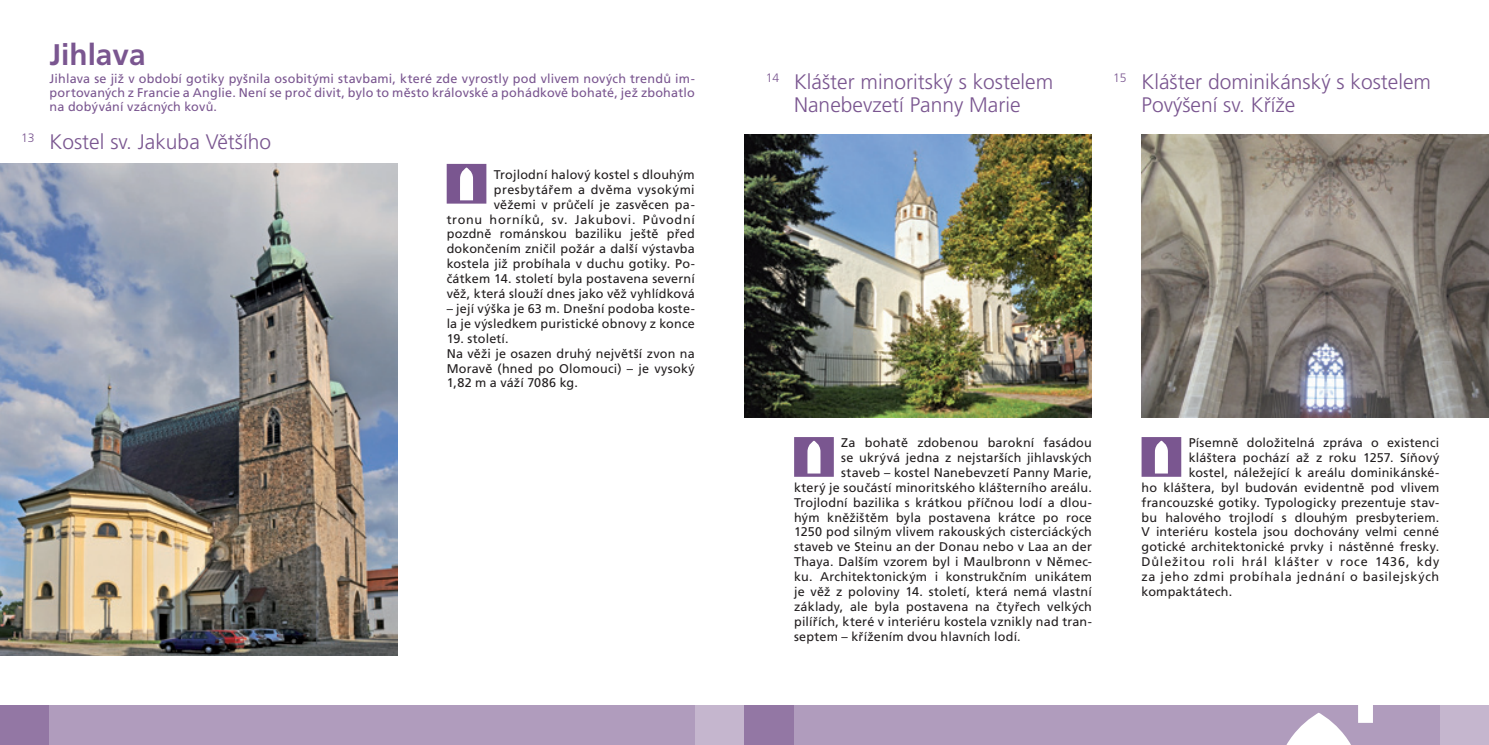
<style>
.page{position:relative;width:1489px;height:745px;background:#fff}
.page>*{position:absolute;margin:0;border:0;box-sizing:border-box;transform-origin:0 0}
.t1{font:700 29.75px "Frutiger CE";color:#7a5690}
.t2{font:300 21px/22.8px "Frutiger CE";color:#7a5690}
.Text{font:12.6px/14.9px "Frutiger CE";letter-spacing:.015em;color:#231f20;text-align:right}
.Text-2{font:12.6px/14px "Frutiger CE";letter-spacing:.015em;color:#7a5690;text-align:justify}
.Text-3{font:12.6px "Frutiger CE";letter-spacing:.055em;color:#231f20}
.Text-4{font:12.6px "Frutiger CE";letter-spacing:.065em;color:#231f20}
.t3{font:300 12.25px "Frutiger CE";color:#7a5690}
</style>
<div class="page">
<div style="left:1439px;top:704px;width:49px;height:40px;background:#c5b6ce"></div>
<div style="left:694px;top:704px;width:50px;height:40px;background:#c5b6ce"></div>
<div style="left:744px;top:704px;width:50px;height:40px;background:#9377a4"></div>
<div style="left:0;top:704px;width:50px;height:40px;background:#9377a4"></div>
<div style="left:794px;top:704px;width:645px;height:40px;background:#b09cbd"></div>
<div style="left:50px;top:704px;width:644px;height:40px;background:#b09cbd"></div>
<svg style="left:1275px;top:704px;width:97px;height:40px"></svg>
<svg style="left:446px;top:164px;width:40px;height:39px"></svg>
<img style="left:0;top:164px;width:397px;height:491px">
<img style="left:744px;top:134px;width:347px;height:283px">
<img style="left:1141px;top:134px;width:347px;height:283px">
<svg style="left:794px;top:437px;width:39px;height:39px"></svg>
<svg style="left:1141px;top:437px;width:40px;height:39px"></svg>
<p class="t3" style="left:21px;top:131px;width:15px">13</p>
<p class="t1" style="left:50px;top:36px;width:97px">Jihlava</p>
<p class="Text-2" style="left:50px;top:73px;width:646px">Jihlava se již v období gotiky pyšnila osobitými stavbami, které zde vyrostly pod vlivem nových trendů im&shy;portovaných z Francie a Anglie. Není se proč divit, bylo to město královské a pohádkově bohaté, jež zbohatlo na dobývání vzácných kovů.</p>
<p class="t2" style="left:50px;top:132px;width:223px">Kostel sv. Jakuba Většího</p>
<p class="Text" style="left:446px;top:168px;width:250px">Trojlodní halový kostel s dlouhým presbytářem a dvěma vysokými<br>věžemi v průčelí je zasvěcen pa-<br>tronu horníků, sv. Jakubovi. Původní pozdně románskou baziliku ještě před dokončením zničil požár a další výstavba kostela již probíhala v duchu gotiky. Po&shy;čátkem 14. století byla postavena severní věž, která slouží dnes jako věž vyhlídková</p>
<p class="Text" style="left:446px;top:302px;width:250px;text-align:left">– její výška je 63 m. Dnešní podoba koste&shy;la je výsledkem puristické obnovy z konce</p>
<p class="Text" style="left:446px;top:332px;width:64px">19. století.</p>
<p class="Text" style="left:446px;top:347px;width:250px;text-align:justify">Na věži je osazen druhý největší zvon na Moravě (hned po Olomouci) – je vysoký 1,82 m a váží 7086 kg.</p>
<p class="t2" style="left:794px;top:72px;width:260px">Klášter minoritský s kostelem<br>Nanebevzetí Panny Marie</p>
<p class="t2" style="left:1141px;top:72px;width:291px">Klášter dominikánský s kostelem<br>Povýšení sv. Kříže</p>
<p class="t3" style="left:765px;top:71px;width:15px">14</p>
<p class="t3" style="left:1113px;top:71px;width:15px">15</p>
<p class="Text" style="left:841px;top:436px;width:252px">Za bohatě zdobenou barokní fasádou</p>
<p class="Text" style="left:841px;top:451px;width:252px">se ukrývá jedna z nejstarších jihlavských</p>
<p class="Text" style="left:841px;top:466px;width:252px">staveb – kostel Nanebevzetí Panny Marie,</p>
<p class="Text" style="left:794px;top:480px;width:299px">který je součástí minoritského klášterního areálu.</p>
<p class="Text" style="left:794px;top:495px;width:299px">Trojlodní bazilika s krátkou příčnou lodí a dlou-</p>
<p class="Text" style="left:794px;top:510px;width:299px">hým kněžištěm byla postavena krátce po roce</p>
<p class="Text" style="left:794px;top:525px;width:299px">1250 pod silným vlivem rakouských cisterciáckých</p>
<p class="Text" style="left:794px;top:540px;width:299px">staveb ve Steinu an der Donau nebo v Laa an der</p>
<p class="Text" style="left:794px;top:555px;width:299px">Thaya. Dalším vzorem byl i Maulbronn v Němec-</p>
<p class="Text" style="left:794px;top:570px;width:299px">ku. Architektonickým i konstrukčním unikátem</p>
<p class="Text" style="left:794px;top:585px;width:299px">je věž z poloviny 14. století, která nemá vlastní</p>
<p class="Text" style="left:794px;top:600px;width:299px">základy, ale byla postavena na čtyřech velkých</p>
<p class="Text" style="left:794px;top:614px;width:299px">pilířích, které v interiéru kostela vznikly nad tran-</p>
<p class="Text" style="left:794px;top:629px;width:228px">septem – křížením dvou hlavních lodí.</p>
<p class="Text" style="left:1188px;top:436px;width:252px">Písemně doložitelná zpráva o existenci</p>
<p class="Text" style="left:1188px;top:451px;width:252px">kláštera pochází až z roku 1257. Síňový</p>
<p class="Text" style="left:1188px;top:466px;width:252px">kostel, náležející k areálu dominikánské-</p>
<p class="Text" style="left:1141px;top:480px;width:299px">ho kláštera, byl budován evidentně pod vlivem</p>
<p class="Text" style="left:1141px;top:495px;width:299px">francouzské gotiky. Typologicky prezentuje stav-</p>
<p class="Text" style="left:1141px;top:510px;width:299px">bu halového trojlodí s dlouhým presbyteriem.</p>
<p class="Text" style="left:1141px;top:525px;width:299px">V interiéru kostela jsou dochovány velmi cenné</p>
<p class="Text" style="left:1141px;top:540px;width:299px">gotické architektonické prvky i nástěnné fresky.</p>
<p class="Text-4" style="left:1141px;top:554px;width:299px">Důležitou roli hrál klášter v roce 1436, kdy</p>
<p class="Text-3" style="left:1141px;top:569px;width:299px">za jeho zdmi probíhala jednání o basilejských</p>
<p class="Text" style="left:1141px;top:585px;width:92px">kompaktátech.</p>
</div>
